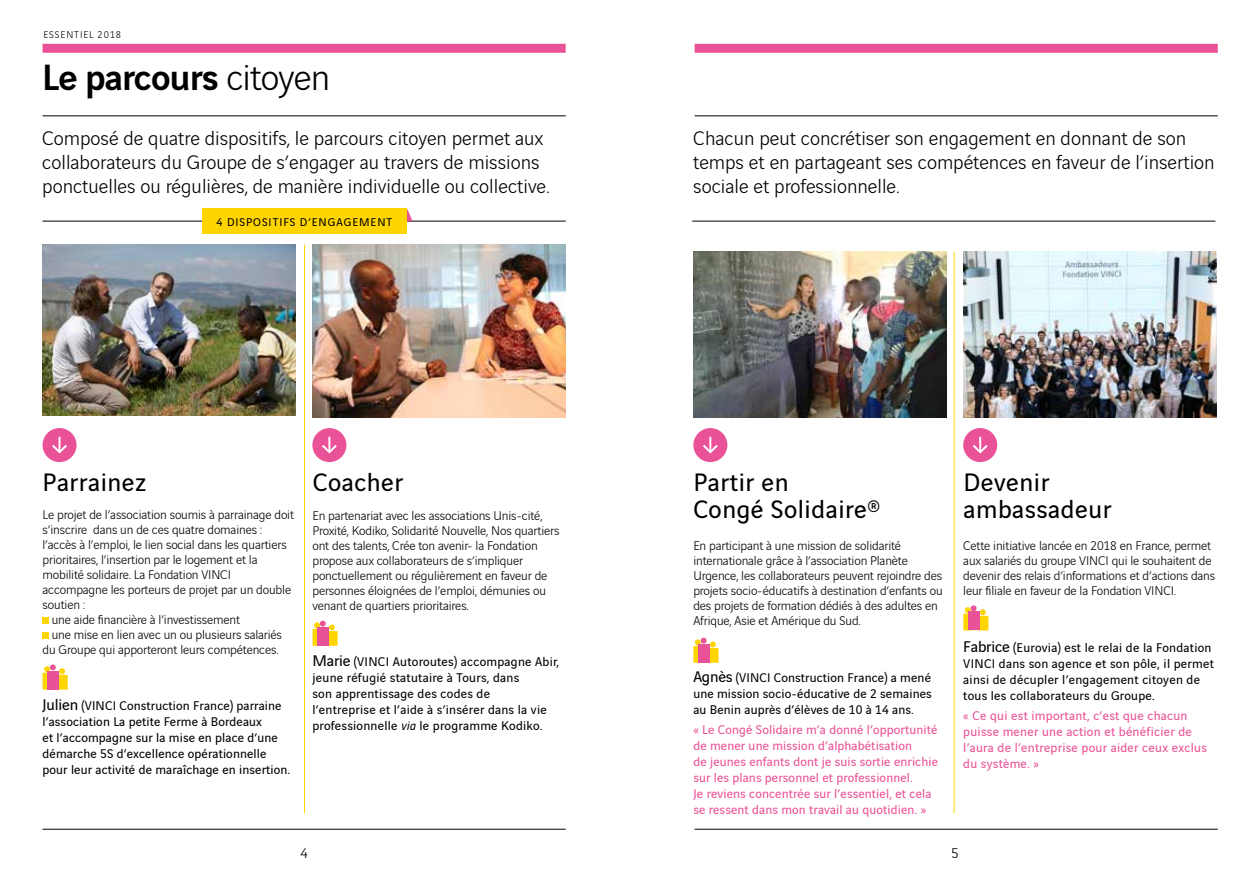
<style>
.page{position:relative;width:1259px;height:893px;background:#fff}
.page>*{position:absolute;margin:0;border:0;box-sizing:border-box;transform-origin:0 0}
.t1{font:500 39px "Vinci Sans";letter-spacing:-.02em;color:#000}
.t2{font:27px/27px "Vinci Sans";letter-spacing:.02em;color:#000}
.t3{font:300 21px/24px "Vinci Sans";color:#000}
.t4{font:300 15px "Vinci Sans";color:#000}
.t5{font:300 13.5px/15px "Vinci Sans";letter-spacing:-.01em;color:#000}
.t6{font:13.5px/16px "Vinci Sans";letter-spacing:.02em;color:#000}
.t7{font:13.5px/16px "Vinci Sans";letter-spacing:.01em;color:#ea5297}
.t8{font:12px "Vinci Sans";letter-spacing:.08em;color:#000}
.t9{font:300 10.5px "Vinci Sans";letter-spacing:.08em;color:#000}
.s1{font-weight:300}
.s2{font-size:16.5px}
.s3{font-style:italic}
</style>
<div class="page">
<hr style="left:694px;top:829px;width:523px;height:1px;background:#000">
<hr style="left:43px;top:829px;width:523px;height:1px;background:#000">
<hr style="left:43px;top:221px;width:523px;height:1px;background:#000">
<hr style="left:692px;top:221px;width:523px;height:1px;background:#000">
<svg style="left:406px;top:209px;width:6px;height:12px"></svg>
<div style="left:694px;top:44px;width:523px;height:9px;background:#ea5297"></div>
<hr style="left:694px;top:116px;width:523px;height:1px;background:#000">
<div style="left:43px;top:44px;width:523px;height:9px;background:#ea5297"></div>
<hr style="left:43px;top:116px;width:523px;height:1px;background:#000">
<img style="left:42px;top:245px;width:254px;height:170px">
<img style="left:963px;top:252px;width:253px;height:165px">
<img style="left:312px;top:245px;width:254px;height:172px">
<img style="left:693px;top:252px;width:253px;height:165px">
<div style="left:202px;top:208px;width:204px;height:26px;background:#ffd500"></div>
<div style="left:43px;top:617px;width:6px;height:7px;background:#ffd500"></div>
<div style="left:43px;top:632px;width:6px;height:7px;background:#ffd500"></div>
<div style="left:43px;top:428px;width:34px;height:34px;background:#ea5297;border-radius:50%"></div>
<svg style="left:52px;top:437px;width:15px;height:16px"></svg>
<svg style="left:693px;top:638px;width:25px;height:24px"></svg>
<div style="left:698px;top:644px;width:11px;height:18px;background:#ea5297"></div>
<div style="left:693px;top:428px;width:34px;height:34px;background:#ea5297;border-radius:50%"></div>
<svg style="left:703px;top:437px;width:15px;height:16px"></svg>
<svg style="left:312px;top:621px;width:26px;height:24px"></svg>
<div style="left:317px;top:627px;width:11px;height:18px;background:#ea5297"></div>
<div style="left:312px;top:428px;width:34px;height:34px;background:#ea5297;border-radius:50%"></div>
<svg style="left:322px;top:437px;width:15px;height:16px"></svg>
<div style="left:963px;top:428px;width:34px;height:34px;background:#ea5297;border-radius:50%"></div>
<svg style="left:973px;top:437px;width:14px;height:16px"></svg>
<svg style="left:963px;top:605px;width:25px;height:25px"></svg>
<div style="left:968px;top:612px;width:11px;height:18px;background:#ea5297"></div>
<hr style="left:304px;top:245px;width:1px;height:568px;background:#ffd500">
<hr style="left:953px;top:252px;width:1px;height:561px;background:#ffd500">
<svg style="left:43px;top:664px;width:25px;height:25px"></svg>
<div style="left:47px;top:671px;width:11px;height:18px;background:#ea5297"></div>
<p class="t9" style="left:43px;top:27px;width:79px">ESSENTIEL 2018</p>
<h1 class="t1" style="left:42px;top:47px;width:289px">Le parcours <span class="s1">citoyen</span></h1>
<h3 class="t3" style="left:42px;top:124px;width:509px">Composé de quatre dispositifs, le parcours citoyen permet aux collaborateurs du Groupe de s’engager au travers de missions ponctuelles ou régulières, de manière individuelle ou collective.</h3>
<p class="t8" style="left:217px;top:213px;width:177px">4 DISPOSITIFS D’ENGAGEMENT</p>
<h3 class="t3" style="left:693px;top:124px;width:523px">Chacun peut concrétiser son engagement en donnant de son temps et en partageant ses compétences en faveur de l’insertion sociale et professionnelle.</h3>
<h2 class="t2" style="left:43px;top:467px;width:106px">Parrainez</h2>
<p class="t5" style="left:43px;top:506px;width:253px">Le projet de l’association soumis à parrainage doit</p>
<p class="t5" style="left:43px;top:521px;width:221px">s’inscrire dans un de ces quatre domaines :</p>
<p class="t5" style="left:43px;top:536px;width:246px">l’accès à l’emploi, le lien social dans les quartiers</p>
<p class="t5" style="left:43px;top:551px;width:217px">prioritaires, l’insertion par le logement et la</p>
<p class="t5" style="left:43px;top:566px;width:190px">mobilité solidaire. La Fondation VINCI</p>
<p class="t5" style="left:43px;top:581px;width:250px">accompagne les porteurs de projet par un double</p>
<p class="t5" style="left:43px;top:596px;width:44px">soutien :</p>
<p class="t5" style="left:52px;top:611px;width:190px">une aide financière à l’investissement</p>
<p class="t5" style="left:52px;top:626px;width:232px">une mise en lien avec un ou plusieurs salariés</p>
<p class="t5" style="left:43px;top:641px;width:237px">du Groupe qui apporteront leurs compétences.</p>
<p class="t6" style="left:43px;top:696px;width:249px"><span class="s2">Julien</span> (VINCI Construction France) parraine l’association La petite Ferme à Bordeaux<br>et l’accompagne sur la mise en place d’une démarche 5S d’excellence opérationnelle pour leur activité de maraîchage en insertion.</p>
<h2 class="t2" style="left:313px;top:467px;width:92px">Coacher</h2>
<h2 class="t2" style="left:693px;top:467px;width:97px">Partir en</h2>
<p class="t5" style="left:312px;top:507px;width:231px">En partenariat avec les associations Unis-cité,</p>
<h2 class="t2" style="left:693px;top:494px;width:188px">Congé Solidaire®</h2>
<p class="t5" style="left:312px;top:522px;width:249px">Proxité, Kodiko, Solidarité Nouvelle, Nos quartiers ont des talents, Crée ton avenir- la Fondation propose aux collaborateurs de s’impliquer ponctuellement ou régulièrement en faveur de personnes éloignées de l’emploi, démunies ou venant de quartiers prioritaires.</p>
<p class="t5" style="left:693px;top:537px;width:251px">En participant à une mission de solidarité internationale grâce à l’association Planète Urgence, les collaborateurs peuvent rejoindre des projets socio-éducatifs à destination d’enfants ou des projets de formation dédiés à des adultes en Afrique, Asie et Amérique du Sud.</p>
<p class="t6" style="left:312px;top:652px;width:248px"><span class="s2">Marie</span> (VINCI Autoroutes) accompagne Abir, jeune réfugié statutaire à Tours, dans<br>son apprentissage des codes de<br>l’entreprise et l’aide à s’insérer dans la vie professionnelle <span class="s3">via</span> le programme Kodiko.</p>
<p class="t6" style="left:693px;top:668px;width:240px;text-align:justify"><span class="s2">Agnès</span> (VINCI Construction France) a mené une mission socio-éducative de 2 semaines au Benin auprès d’élèves de 10 à 14 ans.</p>
<p class="t7" style="left:693px;top:720px;width:246px">« Le Congé Solidaire m’a donné l’opportunité de mener une mission d’alphabétisation<br>de jeunes enfants dont je suis sortie enrichie sur les plans personnel et professionnel.<br>Je reviens concentrée sur l’essentiel, et cela se ressent dans mon travail au quotidien. »</p>
<h2 class="t2" style="left:963px;top:467px;width:149px">Devenir ambassadeur</h2>
<p class="t5" style="left:963px;top:537px;width:253px">Cette initiative lancée en 2018 en France, permet aux salariés du groupe VINCI qui le souhaitent de devenir des relais d’informations et d’actions dans leur filiale en faveur de la Fondation VINCI.</p>
<p class="t6" style="left:963px;top:638px;width:252px"><span class="s2">Fabrice</span> (Eurovia) est le relai de la Fondation VINCI dans son agence et son pôle, il permet ainsi de décupler l’engagement citoyen de tous les collaborateurs du Groupe.</p>
<p class="t7" style="left:963px;top:706px;width:245px">« Ce qui est important, c’est que chacun puisse mener une action et bénéficier de l’aura de l’entreprise pour aider ceux exclus du système. »</p>
<p class="t4" style="left:300px;top:842px;width:9px">4</p>
<p class="t4" style="left:951px;top:842px;width:9px">5</p>
</div>
